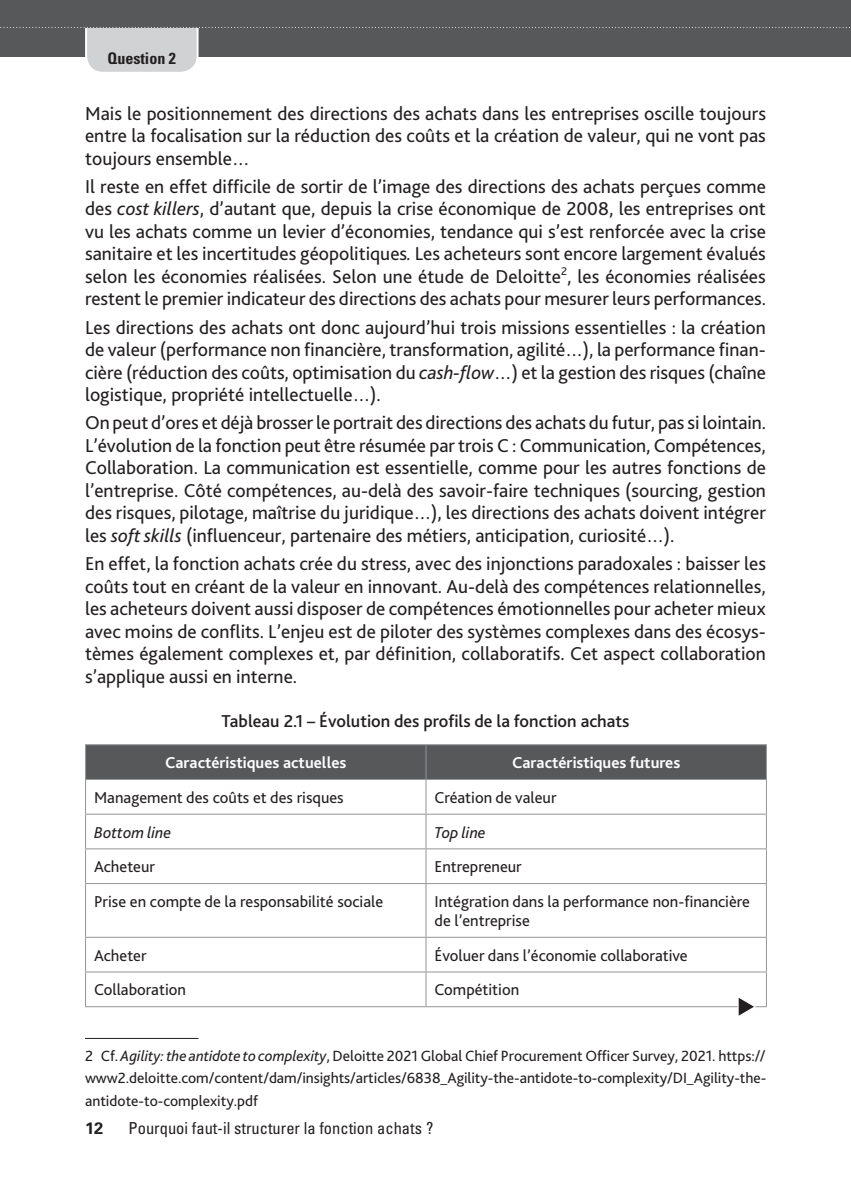
<style>
.page{position:relative;width:851px;height:1191px;background:#fff}
.page>*{position:absolute;margin:0;border:0;box-sizing:border-box;transform-origin:0 0}
.t1{font:19.6px/22.6px "Bliss 2";color:#231f20;text-align:justify}
.t2{font:500 18px "Bliss 2";color:#231f20}
.t3{font:16.4px/19px "Bliss 2";color:#231f20}
.t4{font:700 16.4px "Bliss 2";color:#fff}
.t5{font:condensed 16.4px "Univers LT Std";color:#231f20}
.t6{font:italic 16.4px "Bliss 2";color:#231f20}
.t7{font:700 16.4px "Univers LT Std";color:#231f20}
.t8{font:700 condensed 16px "Univers LT Std";color:#231f20}
.t9{font:15.6px/22.6px "Bliss 2";letter-spacing:-.005em;color:#231f20;text-align:justify}
.s1{font-style:italic}
</style>
<div class="page">
<div style="left:86px;top:745px;width:679px;height:34px;background:#57585a"></div>
<hr style="left:425px;top:745px;width:1px;height:34px;background:#939598">
<hr style="left:425px;top:780px;width:1px;height:33px;background:#939598">
<hr style="left:85px;top:813px;width:341px;height:1px;background:#939598">
<hr style="left:426px;top:813px;width:340px;height:1px;background:#939598">
<hr style="left:425px;top:814px;width:1px;height:34px;background:#939598">
<hr style="left:85px;top:848px;width:341px;height:1px;background:#939598">
<hr style="left:426px;top:848px;width:340px;height:1px;background:#939598">
<hr style="left:425px;top:849px;width:1px;height:34px;background:#939598">
<hr style="left:85px;top:883px;width:341px;height:1px;background:#939598">
<hr style="left:426px;top:883px;width:340px;height:1px;background:#939598">
<hr style="left:425px;top:884px;width:1px;height:52px;background:#939598">
<hr style="left:85px;top:936px;width:341px;height:1px;background:#939598">
<hr style="left:426px;top:936px;width:340px;height:1px;background:#939598">
<hr style="left:425px;top:937px;width:1px;height:34px;background:#939598">
<hr style="left:85px;top:971px;width:341px;height:1px;background:#939598">
<hr style="left:426px;top:971px;width:340px;height:1px;background:#939598">
<hr style="left:425px;top:972px;width:1px;height:34px;background:#939598">
<hr style="left:85px;top:1006px;width:341px;height:1px;background:#939598">
<hr style="left:426px;top:1006px;width:340px;height:1px;background:#939598">
<hr style="left:85px;top:744px;width:341px;height:1px;background:#939598">
<hr style="left:85px;top:745px;width:1px;height:34px;background:#939598">
<hr style="left:426px;top:744px;width:340px;height:1px;background:#939598">
<hr style="left:765px;top:745px;width:1px;height:34px;background:#939598">
<hr style="left:85px;top:779px;width:341px;height:1px;background:#939598">
<hr style="left:85px;top:780px;width:1px;height:33px;background:#939598">
<hr style="left:426px;top:779px;width:340px;height:1px;background:#939598">
<hr style="left:765px;top:780px;width:1px;height:33px;background:#939598">
<hr style="left:85px;top:814px;width:1px;height:34px;background:#939598">
<hr style="left:765px;top:814px;width:1px;height:34px;background:#939598">
<hr style="left:85px;top:849px;width:1px;height:34px;background:#939598">
<hr style="left:765px;top:849px;width:1px;height:34px;background:#939598">
<hr style="left:85px;top:884px;width:1px;height:52px;background:#939598">
<hr style="left:765px;top:884px;width:1px;height:52px;background:#939598">
<hr style="left:85px;top:937px;width:1px;height:34px;background:#939598">
<hr style="left:765px;top:937px;width:1px;height:34px;background:#939598">
<hr style="left:85px;top:972px;width:1px;height:34px;background:#939598">
<hr style="left:765px;top:972px;width:1px;height:34px;background:#939598">
<hr style="left:85px;top:1037px;width:113px;height:1px;background:#231f20">
<svg style="left:736px;top:998px;width:20px;height:18px"></svg>
<svg style="left:0;top:0;width:851px;height:72px"></svg>
<p class="t8" style="left:108px;top:48px;width:70px">Question 2</p>
<p class="t1" style="left:85px;top:101px;width:682px">Mais le positionnement des directions des achats dans les entreprises oscille toujours entre la focalisation sur la réduction des coûts et la création de valeur, qui ne vont pas toujours ensemble…</p>
<p class="t1" style="left:85px;top:175px;width:682px">Il reste en effet difficile de sortir de l’image des directions des achats perçues comme des <span class="s1">cost killers</span>, d’autant que, depuis la crise économique de 2008, les entreprises ont vu les achats comme un levier d’économies, tendance qui s’est renforcée avec la crise sanitaire et les incertitudes géopolitiques<span class="s1">.</span> Les acheteurs sont encore largement évalués selon les économies réalisées. Selon une étude de Deloitte<sup>2</sup>, les économies réalisées restent le premier indicateur des directions des achats pour mesurer leurs performances.</p>
<p class="t1" style="left:85px;top:315px;width:682px">Les directions des achats ont donc aujourd’hui trois missions essentielles : la création de valeur (performance non financière, transformation, agilité…), la performance finan&shy;cière (réduction des coûts, optimisation du <span class="s1">cash-flow</span>…) et la gestion des risques (chaîne logistique, propriété intellectuelle…).</p>
<p class="t1" style="left:85px;top:411px;width:682px">On peut d’ores et déjà brosser le portrait des directions des achats du futur, pas si lointain.<br>L’évolution de la fonction peut être résumée par trois C : Communication, Compétences, Collaboration. La communication est essentielle, comme pour les autres fonctions de l’entreprise. Côté compétences, au-delà des savoir-faire techniques (sourcing, gestion des risques, pilotage, maîtrise du juridique…), les directions des achats doivent intégrer les <span class="s1">soft skills</span> (influenceur, partenaire des métiers, anticipation, curiosité…).</p>
<p class="t1" style="left:85px;top:551px;width:682px">En effet, la fonction achats crée du stress, avec des injonctions paradoxales : baisser les coûts tout en créant de la valeur en innovant. Au-delà des compétences relationnelles, les acheteurs doivent aussi disposer de compétences émotionnelles pour acheter mieux avec moins de conflits. L’enjeu est de piloter des systèmes complexes dans des écosys&shy;tèmes également complexes et, par définition, collaboratifs. Cet aspect collaboration s’applique aussi en interne.</p>
<p class="t2" style="left:221px;top:710px;width:409px">Tableau 2.1 – Évolution des profils de la fonction achats</p>
<p class="t4" style="left:165px;top:752px;width:183px">Caractéristiques actuelles</p>
<p class="t4" style="left:512px;top:752px;width:170px">Caractéristiques futures</p>
<p class="t3" style="left:94px;top:787px;width:251px">Management des coûts et des risques</p>
<p class="t3" style="left:434px;top:787px;width:124px">Création de valeur</p>
<p class="t6" style="left:94px;top:822px;width:79px">Bottom line</p>
<p class="t6" style="left:434px;top:822px;width:53px">Top line</p>
<p class="t3" style="left:94px;top:856px;width:63px">Acheteur</p>
<p class="t3" style="left:434px;top:856px;width:89px">Entrepreneur</p>
<p class="t3" style="left:94px;top:891px;width:290px">Prise en compte de la responsabilité sociale</p>
<p class="t3" style="left:434px;top:891px;width:317px">Intégration dans la performance non-financière de l’entreprise</p>
<p class="t3" style="left:94px;top:945px;width:54px">Acheter</p>
<p class="t3" style="left:434px;top:945px;width:255px">Évoluer dans l’économie collaborative</p>
<p class="t3" style="left:94px;top:980px;width:93px">Collaboration</p>
<p class="t3" style="left:434px;top:980px;width:86px">Compétition</p>
<p class="t9" style="left:85px;top:1044px;width:682px">2 Cf. <span class="s1">Agility: the antidote to complexity</span>, Deloitte 2021 Global Chief Procurement Officer Survey, 2021. https:// www2.deloitte.com/content/dam/insights/articles/6838_Agility-the-antidote-to-complexity/DI_Agility-the&shy;antidote-to-complexity.pdf</p>
<p class="t7" style="left:85px;top:1118px;width:20px">12</p>
<p class="t5" style="left:128px;top:1117px;width:306px">Pourquoi faut-il structurer la fonction achats ?</p>
</div>
